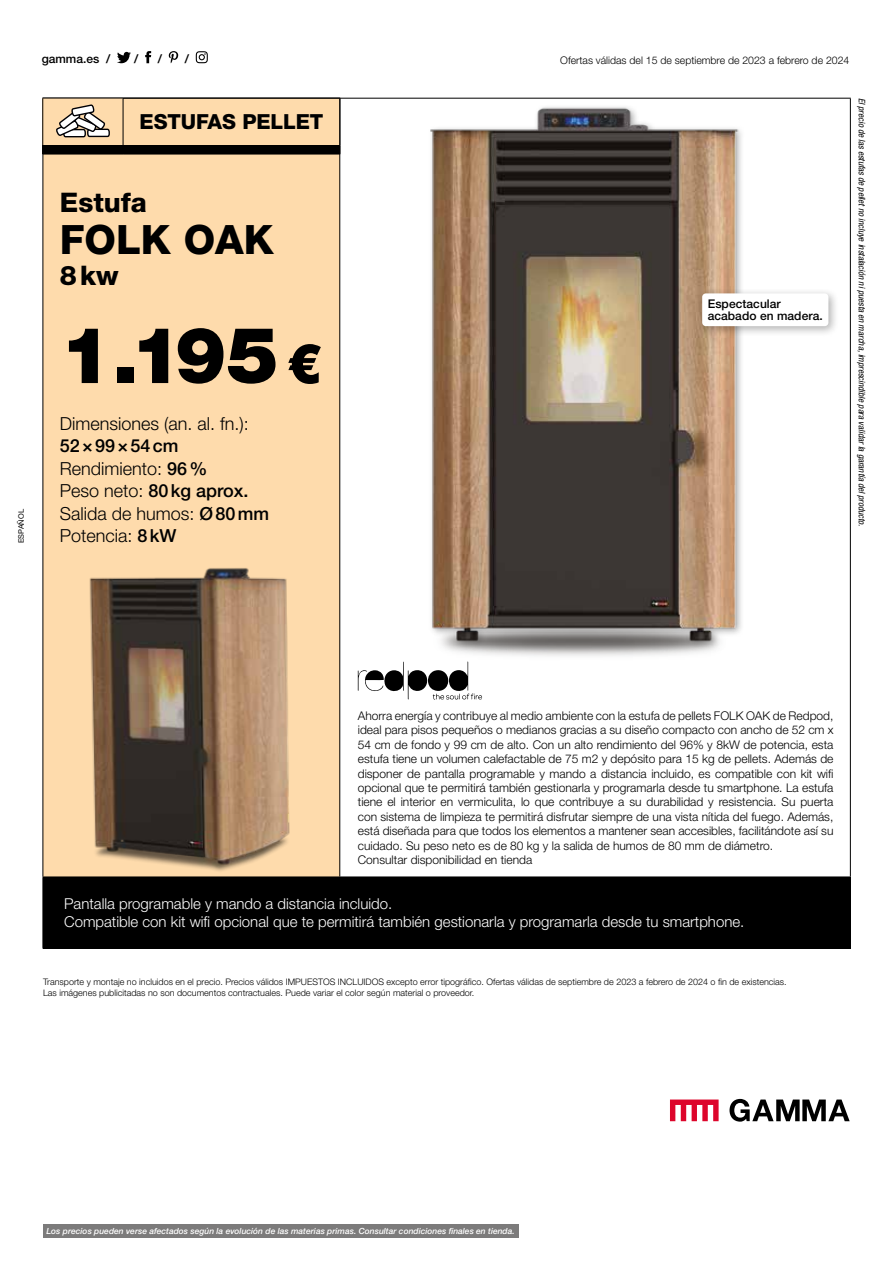
<style>
.page{position:relative;width:893px;height:1263px;background:#fff}
.page>*{position:absolute;margin:0;border:0;box-sizing:border-box;transform-origin:0 0}
.t1{font:900 78px "Helvetica Neue LT Std";color:#000}
.t2{font:800 40.5px "Helvetica Neue LT Std";color:#000}
.t3{font:800 27px "Helvetica Neue LT Std";color:#000}
.t4{font:800 20.85px "Helvetica Neue LT Std";letter-spacing:-.005em;color:#000}
.t5{font:300 18px/22.5px "Helvetica Neue LT Std";color:#000}
.t6{font:300 15px/18px "Helvetica Neue LT Std";color:#fff}
.t7{font:300 12px/14.4px "Helvetica Neue LT Std";color:#000}
.t8{font:500 12px/12px "Helvetica Neue LT Std";letter-spacing:.005em;color:#000}
.t9{font:300 10.5px "Helvetica Neue LT Std";color:#000}
.t10{font:300 9px/10.5px "Helvetica Neue LT Std";color:#000}
.t11{font:italic condensed 9px "Helvetica Neue LT Std";color:#000}
.t12{font:italic 500 8.4px "Helvetica Neue LT Std";color:#fff}
.t13{font:7.5px "Helvetica Neue LT Std";color:#000}
.s1{font-size:54px}
.s2{font-weight:500}
</style>
<div class="page">
<div style="left:43px;top:1224px;width:475px;height:13px;background:#7c7b7b"></div>
<svg style="left:117px;top:52px;width:14px;height:11px"></svg>
<svg style="left:145px;top:51px;width:6px;height:12px"></svg>
<svg style="left:169px;top:51px;width:9px;height:12px"></svg>
<svg style="left:196px;top:51px;width:12px;height:12px"></svg>
<svg style="left:729px;top:1099px;width:121px;height:23px"></svg>
<svg style="left:670px;top:1099px;width:49px;height:22px"></svg>
<div style="left:43px;top:98px;width:297px;height:779px;background:#fedbac"></div>
<div style="left:43px;top:877px;width:807px;height:71px;background:#000"></div>
<hr style="left:43px;top:99px;width:1px;height:777px;background:#000">
<hr style="left:340px;top:98px;width:511px;height:1px;background:#000">
<hr style="left:339px;top:99px;width:1px;height:777px;background:#000">
<hr style="left:850px;top:99px;width:1px;height:777px;background:#000">
<hr style="left:43px;top:876px;width:297px;height:1px;background:#000">
<hr style="left:340px;top:876px;width:511px;height:1px;background:#000">
<hr style="left:850px;top:877px;width:1px;height:71px;background:#000">
<hr style="left:43px;top:948px;width:297px;height:1px;background:#000">
<hr style="left:340px;top:948px;width:511px;height:1px;background:#000">
<img style="left:429px;top:98px;width:330px;height:558px">
<svg style="left:358px;top:661px;width:124px;height:39px"></svg>
<img style="left:60px;top:568px;width:257px;height:309px">
<div style="left:697px;top:288px;width:142px;height:49px;background:#000;opacity:.3"></div>
<div style="left:702px;top:293px;width:126px;height:33px;background:#fff;border-radius:4px"></div>
<div style="left:43px;top:146px;width:297px;height:8px;background:#000"></div>
<hr style="left:123px;top:98px;width:217px;height:1px;background:#000">
<hr style="left:340px;top:98px;width:1px;height:47px;background:#000">
<hr style="left:123px;top:145px;width:217px;height:1px;background:#000">
<hr style="left:43px;top:154px;width:80px;height:1px;background:#000">
<hr style="left:123px;top:154px;width:217px;height:1px;background:#000">
<hr style="left:43px;top:98px;width:80px;height:1px;background:#000">
<hr style="left:123px;top:98px;width:1px;height:47px;background:#000">
<hr style="left:43px;top:145px;width:80px;height:1px;background:#000">
<svg style="left:54px;top:97px;width:57px;height:41px"></svg>
<p class="t13" style="left:17px;top:543px;width:35px;rotate:-90deg">ESPAÑOL</p>
<p class="t8" style="left:42px;top:53px;width:70px">gamma.es /</p>
<p class="t8" style="left:134px;top:53px;width:6px">/</p>
<p class="t8" style="left:158px;top:53px;width:6px">/</p>
<p class="t8" style="left:185px;top:53px;width:6px">/</p>
<p class="t9" style="left:560px;top:54px;width:291px">Ofertas válidas del 15 de septiembre de 2023 a febrero de 2024</p>
<h3 class="t4" style="left:140px;top:109px;width:185px">ESTUFAS PELLET</h3>
<h3 class="t3" style="left:60px;top:187px;width:89px">Estufa</h3>
<h2 class="t2" style="left:60px;top:215px;width:215px">FOLK OAK</h2>
<h3 class="t3" style="left:60px;top:259px;width:60px">8kw</h3>
<h1 class="t1" style="left:60px;top:309px;width:263px">1.195<span class="s1">€</span></h1>
<h3 class="t5" style="left:60px;top:411px;width:191px">Dimensiones (an. al. fn.):</h3>
<h3 class="t5" style="left:60px;top:434px;width:211px"><span class="s2">52×99×54cm<br></span>Rendimiento: <span class="s2">96%<br></span>Peso neto: <span class="s2">80kg aprox.<br></span>Salida de humos: <span class="s2">Ø80mm<br></span>Potencia: <span class="s2">8kW</span></h3>
<p class="t8" style="left:708px;top:298px;width:117px">Espectacular acabado en madera.</p>
<p class="t11" style="left:867px;top:98px;width:430px;rotate:90deg">El precio de las estufas de pellet no incluye instalación ni puesta en marcha, imprescindible para validar la garantía del producto.</p>
<p class="t7" style="left:358px;top:708px;width:477px">Ahorra energía y contribuye al medio ambiente con la estufa de pellets FOLK OAK de Redpod, ideal para pisos pequeños o medianos gracias a su diseño compacto con ancho de 52 cm x 54 cm de fondo y 99 cm de alto. Con un alto rendimiento del 96% y 8kW de potencia, esta estufa tiene un volumen calefactable de 75 m2 y depósito para 15 kg de pellets. Además de disponer de pantalla programable y mando a distancia incluido, es compatible con kit wifi opcional que te permitirá también gestionarla y programarla desde tu smartphone. La estufa tiene el interior en vermiculita, lo que contribuye a su durabilidad y resistencia. Su puerta con sistema de limpieza te permitirá disfrutar siempre de una vista nítida del fuego. Además, está diseñada para que todos los elementos a mantener sean accesibles, facilitándote así su cuidado. Su peso neto es de 80 kg y la salida de humos de 80 mm de diámetro.<br>Consultar disponibilidad en tienda</p>
<p class="t6" style="left:64px;top:894px;width:682px">Pantalla programable y mando a distancia incluido.<br>Compatible con kit wifi opcional que te permitirá también gestionarla y programarla desde tu smartphone.</p>
<p class="t10" style="left:43px;top:976px;width:745px">Transporte y montaje no incluidos en el precio. Precios válidos IMPUESTOS INCLUIDOS excepto error tipográfico. Ofertas válidas de septiembre de 2023 a febrero de 2024 o fin de existencias.<br>Las imágenes publicitadas no son documentos contractuales. Puede variar el color según material o proveedor.</p>
<p class="t12" style="left:46px;top:1226px;width:470px">Los precios pueden verse afectados según la evolución de las materias primas. Consultar condiciones finales en tienda.</p>
</div>
